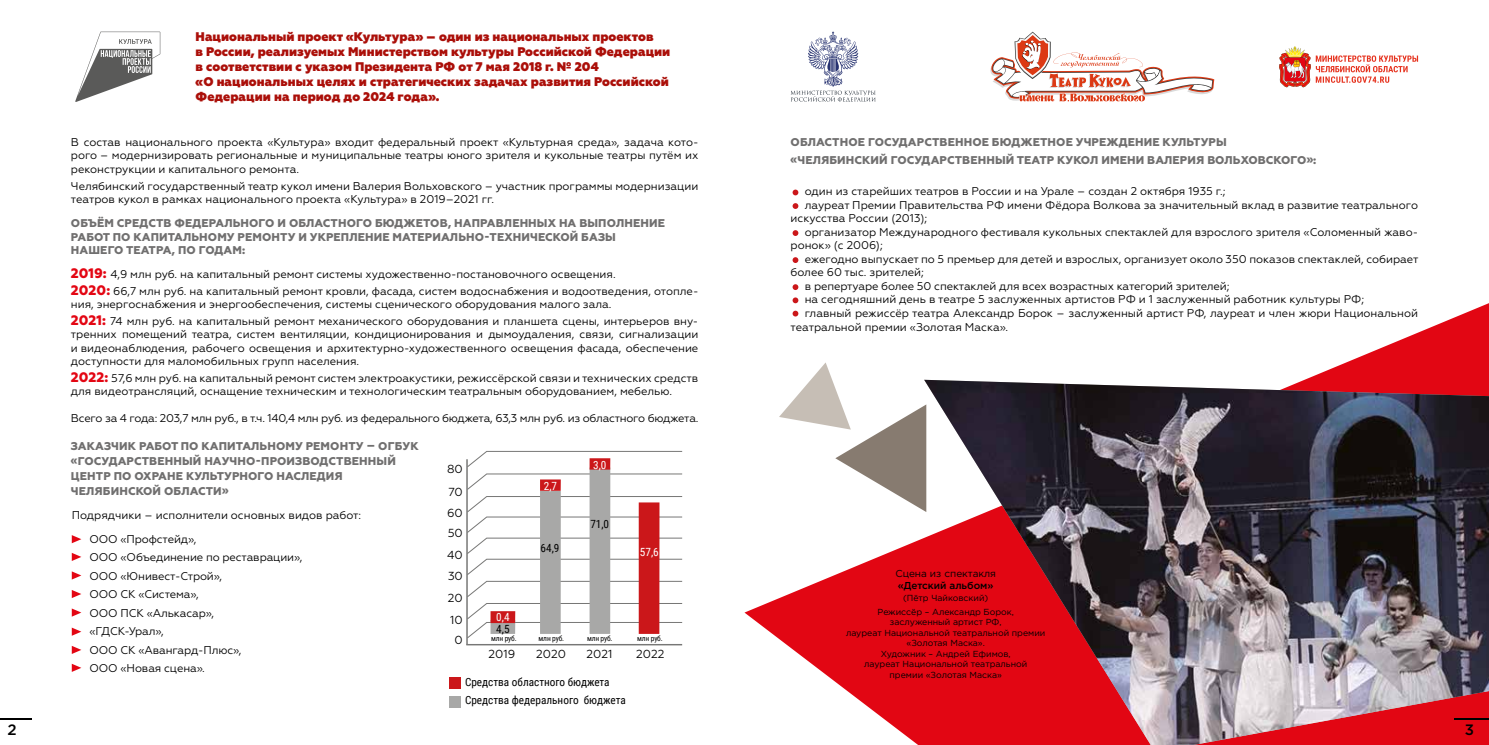
<style>
.page{position:relative;width:1489px;height:745px;background:#fff}
.page>*{position:absolute;margin:0;border:0;box-sizing:border-box;transform-origin:0 0}
.t1{font:500 15px "Gotham Pro";color:#000}
.t2{font:800 12.5px/15px "Geometria";color:#ab0f09}
.t3{font:11.62px "Geometria";color:#000}
.t4{font:11.25px/13.5px "Geometria";color:#000}
.t5{font:800 11.25px/15px "Geometria";letter-spacing:.01em;color:#706f6f}
.t6{font:11.25px "Geometria";letter-spacing:-.02em;color:#000}
.t7{font:11.25px/18.9px "Roboto Condensed";color:#000}
.t8{font:11.25px "Roboto Condensed";color:#fff}
.t9{font:10px "Gotham Pro";color:#000}
.t10{font:500 10px "Gotham Pro";color:#000}
.t11{font:8.75px/10.5px "Gotham Pro";color:#000;text-align:center}
.t12{font:7.5px "Roboto Condensed";letter-spacing:-.02em;color:#000}
.s1{font-weight:800;font-size:13.75px;color:#e30613}
</style>
<div class="page">
<svg style="left:75px;top:32px;width:85px;height:70px"></svg>
<svg style="left:990px;top:31px;width:224px;height:71px"></svg>
<hr style="left:466px;top:459px;width:2px;height:185px;background:#777776">
<hr style="left:466px;top:643px;width:216px;height:2px;background:#777776">
<svg style="left:466px;top:450px;width:217px;height:17px"></svg>
<svg style="left:466px;top:473px;width:217px;height:165px"></svg>
<div style="left:490px;top:619px;width:25px;height:14px;background:#a8a8a7"></div>
<div style="left:490px;top:610px;width:25px;height:12px;background:#cb171a"></div>
<div style="left:540px;top:490px;width:21px;height:143px;background:#a8a8a7"></div>
<div style="left:589px;top:467px;width:21px;height:166px;background:#a8a8a7"></div>
<div style="left:540px;top:479px;width:21px;height:11px;background:#cb171a"></div>
<div style="left:589px;top:458px;width:21px;height:11px;background:#cb171a"></div>
<div style="left:638px;top:502px;width:21px;height:131px;background:#cb171a"></div>
<div style="left:449px;top:676px;width:12px;height:12px;background:#cb171a"></div>
<div style="left:449px;top:695px;width:12px;height:11px;background:#a8a8a7"></div>
<svg style="left:744px;top:303px;width:744px;height:441px"></svg>
<svg style="left:792px;top:189px;width:6px;height:6px"></svg>
<svg style="left:792px;top:203px;width:6px;height:6px"></svg>
<svg style="left:792px;top:230px;width:6px;height:6px"></svg>
<svg style="left:792px;top:257px;width:6px;height:6px"></svg>
<svg style="left:792px;top:284px;width:6px;height:6px"></svg>
<svg style="left:792px;top:297px;width:6px;height:6px"></svg>
<svg style="left:792px;top:310px;width:6px;height:6px"></svg>
<img style="left:924px;top:379px;width:564px;height:365px">
<svg style="left:779px;top:362px;width:147px;height:149px"></svg>
<svg style="left:72px;top:535px;width:9px;height:8px"></svg>
<svg style="left:72px;top:553px;width:9px;height:7px"></svg>
<svg style="left:72px;top:571px;width:9px;height:8px"></svg>
<svg style="left:72px;top:608px;width:9px;height:8px"></svg>
<svg style="left:72px;top:590px;width:9px;height:7px"></svg>
<svg style="left:72px;top:627px;width:9px;height:8px"></svg>
<svg style="left:72px;top:646px;width:9px;height:7px"></svg>
<svg style="left:72px;top:664px;width:9px;height:7px"></svg>
<svg style="left:1279px;top:46px;width:138px;height:42px"></svg>
<svg style="left:790px;top:32px;width:85px;height:70px"></svg>
<hr style="left:0;top:718px;width:32px;height:1px;background:#000">
<hr style="left:1453px;top:718px;width:35px;height:1px;background:#000">
<p class="t2" style="left:196px;top:30px;width:476px">Национальный проект «Культура» – один из национальных проектов<br>в России, реализуемых Министерством культуры Российской Федерации в соответствии с указом Президента РФ от 7 мая 2018 г. № 204<br>«О национальных целях и стратегических задачах развития Российской Федерации на период до 2024 года».</p>
<p class="t4" style="left:71px;top:135px;width:629px;text-align:justify">В состав национального проекта «Культура» входит федеральный проект «Культурная среда», задача кото&shy;рого – модернизировать региональные и муниципальные театры юного зрителя и кукольные театры путём их реконструкции и капитального ремонта.</p>
<p class="t4" style="left:71px;top:179px;width:629px">Челябинский государственный театр кукол имени Валерия Вольховского – участник программы модернизации театров кукол в рамках национального проекта «Культура» в 2019–2021 гг.</p>
<p class="t5" style="left:71px;top:217px;width:595px;line-height:13.5px">ОБЪЁМ СРЕДСТВ ФЕДЕРАЛЬНОГО И ОБЛАСТНОГО БЮДЖЕТОВ, НАПРАВЛЕННЫХ НА ВЫПОЛНЕНИЕ<br>РАБОТ ПО КАПИТАЛЬНОМУ РЕМОНТУ И УКРЕПЛЕНИЕ МАТЕРИАЛЬНО-ТЕХНИЧЕСКОЙ БАЗЫ<br>НАШЕГО ТЕАТРА, ПО ГОДАМ:</p>
<p class="t4" style="left:71px;top:266px;width:629px;line-height:16.5px"><span class="s1">2019:</span> 4,9 млн руб. на капитальный ремонт системы художественно-постановочного освещения.<br><span class="s1">2020:</span> 66,7 млн руб. на капитальный ремонт кровли, фасада, систем водоснабжения и водоотведения, отопле-</p>
<p class="t4" style="left:71px;top:296px;width:629px;line-height:16.5px">ния, энергоснабжения и энергообеспечения, системы сценического оборудования малого зала.<br><span class="s1">2021:</span> 74 млн руб. на капитальный ремонт механического оборудования и планшета сцены, интерьеров вну-</p>
<p class="t4" style="left:71px;top:327px;width:629px;text-align:justify">тренних помещений театра, систем вентиляции, кондиционирования и дымоудаления, связи, сигнализации и видеонаблюдения, рабочего освещения и архитектурно-художественного освещения фасада, обеспечение доступности для маломобильных групп населения.</p>
<p class="t4" style="left:71px;top:371px;width:629px"><span class="s1">2022:</span> 57,6 млн руб. на капитальный ремонт систем электроакустики, режиссёрской связи и технических средств для видеотрансляций, оснащение техническим и технологическим театральным оборудованием, мебелью.</p>
<p class="t6" style="left:71px;top:411px;width:629px">Всего за 4 года: 203,7 млн руб., в т.ч. 140,4 млн руб. из федерального бюджета, 63,3 млн руб. из областного бюджета.</p>
<p class="t5" style="left:71px;top:438px;width:349px">ЗАКАЗЧИК РАБОТ ПО КАПИТАЛЬНОМУ РЕМОНТУ – ОГБУК «ГОСУДАРСТВЕННЫЙ НАУЧНО-ПРОИЗВОДСТВЕННЫЙ ЦЕНТР ПО ОХРАНЕ КУЛЬТУРНОГО НАСЛЕДИЯ ЧЕЛЯБИНСКОЙ ОБЛАСТИ»</p>
<p class="t4" style="left:89px;top:502px;width:273px;line-height:24.1px;text-indent:-18px">Подрядчики – исполнители основных видов работ:<br>ООО «Профстейд»,</p>
<p class="t4" style="left:89px;top:547px;width:214px;line-height:18.5px">ООО «Объединение по реставрации»,<br>ООО «Юнивест-Строй»,<br>ООО СК «Система»,<br>ООО ПСК «Алькасар»,<br>«ГДСК-Урал»,<br>ООО СК «Авангард-Плюс»,<br>ООО «Новая сцена».</p>
<p class="t3" style="left:447px;top:461px;width:17px">80</p>
<p class="t3" style="left:448px;top:485px;width:16px">70</p>
<p class="t3" style="left:447px;top:506px;width:17px">60</p>
<p class="t3" style="left:447px;top:526px;width:17px">50</p>
<p class="t3" style="left:447px;top:547px;width:17px">40</p>
<p class="t3" style="left:448px;top:569px;width:16px">30</p>
<p class="t3" style="left:448px;top:591px;width:16px">20</p>
<p class="t3" style="left:450px;top:612px;width:14px">10</p>
<p class="t3" style="left:454px;top:632px;width:10px">0</p>
<p class="t8" style="left:496px;top:608px;width:15px">0,4</p>
<p class="t8" style="left:543px;top:477px;width:15px">2,7</p>
<p class="t7" style="left:540px;top:538px;width:20px">64,9</p>
<p class="t8" style="left:593px;top:456px;width:15px">3,0</p>
<p class="t7" style="left:590px;top:514px;width:20px">71,0</p>
<p class="t8" style="left:640px;top:543px;width:20px">57,6</p>
<p class="t7" style="left:496px;top:618px;width:15px">4,5</p>
<p class="t12" style="left:491px;top:632px;width:27px">млн руб.</p>
<p class="t12" style="left:538px;top:632px;width:27px">млн руб.</p>
<p class="t12" style="left:587px;top:632px;width:27px">млн руб.</p>
<p class="t12" style="left:637px;top:632px;width:27px">млн руб.</p>
<p class="t3" style="left:488px;top:647px;width:28px">2019</p>
<p class="t3" style="left:536px;top:647px;width:31px">2020</p>
<p class="t3" style="left:586px;top:647px;width:27px">2021</p>
<p class="t3" style="left:636px;top:647px;width:30px">2022</p>
<p class="t7" style="left:465px;top:671px;width:162px">Средства областного бюджета<br>Средства федерального бюджета</p>
<p class="t5" style="left:790px;top:133px;width:527px;line-height:18px">ОБЛАСТНОЕ ГОСУДАРСТВЕННОЕ БЮДЖЕТНОЕ УЧРЕЖДЕНИЕ КУЛЬТУРЫ «ЧЕЛЯБИНСКИЙ ГОСУДАРСТВЕННЫЙ ТЕАТР КУКОЛ ИМЕНИ ВАЛЕРИЯ ВОЛЬХОВСКОГО»:</p>
<p class="t4" style="left:804px;top:184px;width:422px">один из старейших театров в России и на Урале – создан 2 октября 1935 г.;</p>
<p class="t4" style="left:804px;top:198px;width:614px">лауреат Премии Правительства РФ имени Фёдора Волкова за значительный вклад в развитие театрального</p>
<p class="t4" style="left:790px;top:211px;width:138px">искусства России (2013);</p>
<p class="t4" style="left:804px;top:225px;width:614px">организатор Международного фестиваля кукольных спектаклей для взрослого зрителя «Соломенный жаво-</p>
<p class="t4" style="left:790px;top:238px;width:94px">ронок» (с 2006);</p>
<p class="t4" style="left:804px;top:252px;width:615px">ежегодно выпускает по 5 премьер для детей и взрослых, организует около 350 показов спектаклей, собирает</p>
<p class="t4" style="left:790px;top:265px;width:135px">более 60 тыс. зрителей;</p>
<p class="t4" style="left:804px;top:279px;width:426px">в репертуаре более 50 спектаклей для всех возрастных категорий зрителей;</p>
<p class="t4" style="left:804px;top:292px;width:561px">на сегодняшний день в театре 5 заслуженных артистов РФ и 1 заслуженный работник культуры РФ;</p>
<p class="t4" style="left:804px;top:306px;width:614px">главный режиссёр театра Александр Борок – заслуженный артист РФ, лауреат и член жюри Национальной</p>
<p class="t4" style="left:790px;top:319px;width:219px">театральной премии «Золотая Маска».</p>
<p class="t9" style="left:895px;top:567px;width:102px">Сцена из спектакля</p>
<p class="t10" style="left:897px;top:579px;width:97px">«Детский альбом»</p>
<p class="t11" style="left:877px;top:590px;width:138px;line-height:14px">(Пётр Чайковский)<br>Режиссёр – Александр Борок,</p>
<p class="t11" style="left:846px;top:616px;width:201px">заслуженный артист РФ,<br>лауреат Национальной театральной премии «Золотая Маска».<br>Художник – Андрей Ефимов,<br>лауреат Национальной театральной<br>премии «Золотая Маска»</p>
<h1 class="t1" style="left:8px;top:720px;width:11px">2</h1>
<h1 class="t1" style="left:1464px;top:720px;width:11px">3</h1>
</div>
